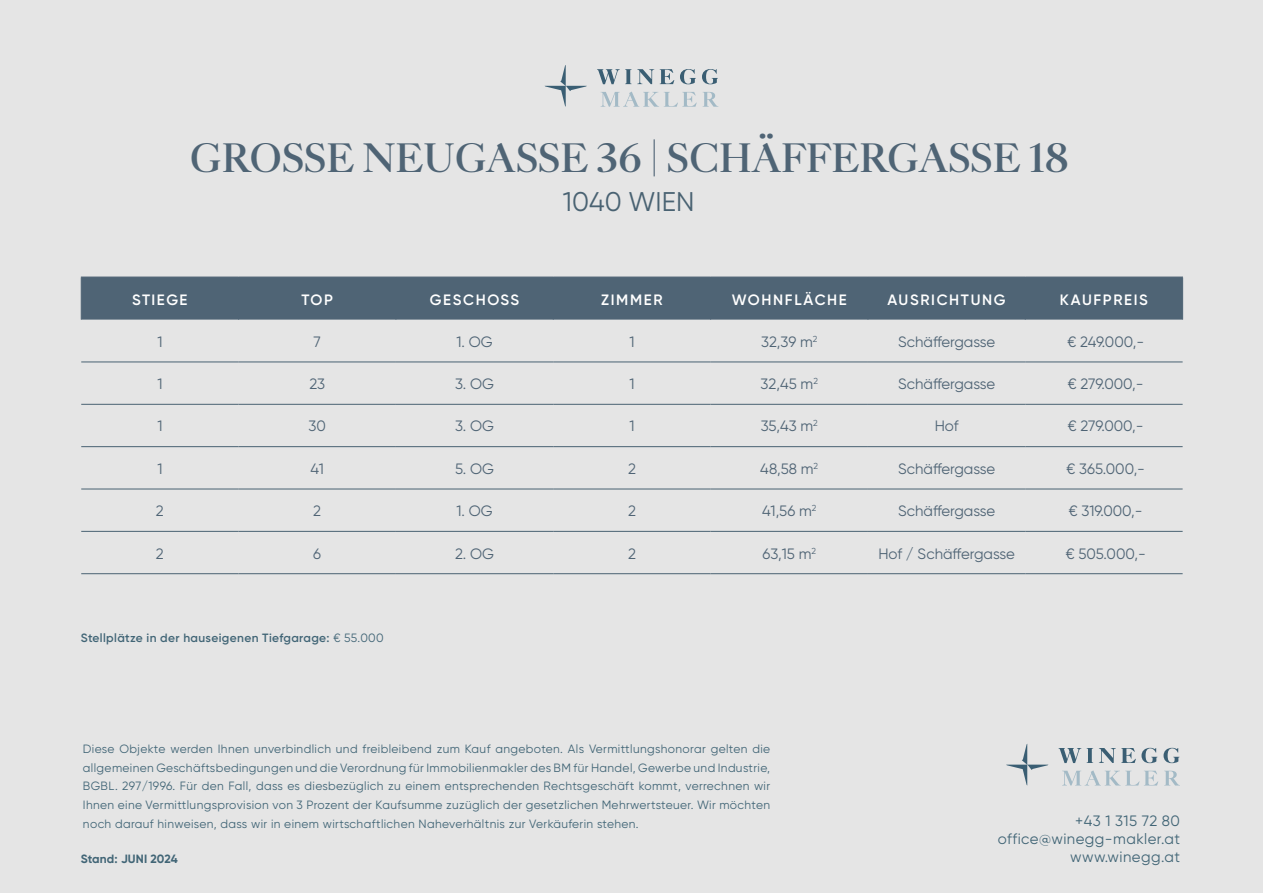
<style>
.page{position:relative;width:1263px;height:893px;background:#e5e5e5}
.page>*{position:absolute;margin:0;border:0;box-sizing:border-box;transform-origin:0 0}
.t1{font:39.75px "Quase Headline";letter-spacing:-.005em;color:#4f6475}
.t2{font:27px "Gilroy";color:#496272}
.t3{font:15px "Gilroy";color:#4f6475}
.t4{font:600 15px "Gilroy";letter-spacing:.11em;color:#fff}
.t5{font:15px "Gilroy";letter-spacing:.03em;color:#416576}
.t6{font:12px/18.6px "Gilroy";letter-spacing:.03em;color:#416576;text-align:justify}
.t7{font:600 12px "Gilroy";letter-spacing:.03em;color:#416576}
.t8{font:700 12px "Gilroy";letter-spacing:.005em;color:#416576}
.s1{font-weight:400}
</style>
<div class="page">
<div style="left:82px;top:278px;width:1100px;height:42px;background:#4f6475"></div>
<hr style="left:81px;top:277px;width:158px;height:1px;background:#4f6475">
<hr style="left:239px;top:277px;width:157px;height:1px;background:#4f6475">
<hr style="left:396px;top:277px;width:157px;height:1px;background:#4f6475">
<hr style="left:553px;top:277px;width:158px;height:1px;background:#4f6475">
<hr style="left:711px;top:277px;width:157px;height:1px;background:#4f6475">
<hr style="left:868px;top:277px;width:157px;height:1px;background:#4f6475">
<hr style="left:1025px;top:277px;width:158px;height:1px;background:#4f6475">
<hr style="left:81px;top:278px;width:1px;height:42px;background:#4f6475">
<hr style="left:238px;top:278px;width:1px;height:42px;background:#4f6475">
<hr style="left:395px;top:278px;width:1px;height:42px;background:#4f6475">
<hr style="left:553px;top:278px;width:1px;height:42px;background:#4f6475">
<hr style="left:710px;top:278px;width:1px;height:42px;background:#4f6475">
<hr style="left:867px;top:278px;width:1px;height:42px;background:#4f6475">
<hr style="left:1025px;top:278px;width:1px;height:42px;background:#4f6475">
<hr style="left:1182px;top:278px;width:1px;height:42px;background:#4f6475">
<hr style="left:81px;top:362px;width:158px;height:1px;background:#496272">
<hr style="left:239px;top:362px;width:157px;height:1px;background:#496272">
<hr style="left:396px;top:362px;width:157px;height:1px;background:#496272">
<hr style="left:553px;top:362px;width:158px;height:1px;background:#496272">
<hr style="left:711px;top:362px;width:157px;height:1px;background:#496272">
<hr style="left:868px;top:362px;width:157px;height:1px;background:#496272">
<hr style="left:1025px;top:362px;width:157px;height:1px;background:#496272">
<hr style="left:81px;top:404px;width:158px;height:1px;background:#496272">
<hr style="left:239px;top:404px;width:157px;height:1px;background:#496272">
<hr style="left:396px;top:404px;width:157px;height:1px;background:#496272">
<hr style="left:553px;top:404px;width:158px;height:1px;background:#496272">
<hr style="left:711px;top:404px;width:157px;height:1px;background:#496272">
<hr style="left:868px;top:404px;width:157px;height:1px;background:#496272">
<hr style="left:1025px;top:404px;width:157px;height:1px;background:#496272">
<hr style="left:81px;top:446px;width:158px;height:1px;background:#496272">
<hr style="left:239px;top:446px;width:157px;height:1px;background:#496272">
<hr style="left:396px;top:446px;width:157px;height:1px;background:#496272">
<hr style="left:553px;top:446px;width:158px;height:1px;background:#496272">
<hr style="left:711px;top:446px;width:157px;height:1px;background:#496272">
<hr style="left:868px;top:446px;width:157px;height:1px;background:#496272">
<hr style="left:1025px;top:446px;width:157px;height:1px;background:#496272">
<hr style="left:81px;top:489px;width:158px;height:1px;background:#496272">
<hr style="left:239px;top:489px;width:157px;height:1px;background:#496272">
<hr style="left:396px;top:489px;width:157px;height:1px;background:#496272">
<hr style="left:553px;top:489px;width:158px;height:1px;background:#496272">
<hr style="left:711px;top:489px;width:157px;height:1px;background:#496272">
<hr style="left:868px;top:489px;width:157px;height:1px;background:#496272">
<hr style="left:1025px;top:489px;width:157px;height:1px;background:#496272">
<hr style="left:81px;top:531px;width:158px;height:1px;background:#496272">
<hr style="left:239px;top:531px;width:157px;height:1px;background:#496272">
<hr style="left:396px;top:531px;width:157px;height:1px;background:#496272">
<hr style="left:553px;top:531px;width:158px;height:1px;background:#496272">
<hr style="left:711px;top:531px;width:157px;height:1px;background:#496272">
<hr style="left:868px;top:531px;width:157px;height:1px;background:#496272">
<hr style="left:1025px;top:531px;width:157px;height:1px;background:#496272">
<hr style="left:81px;top:573px;width:158px;height:1px;background:#496272">
<hr style="left:239px;top:573px;width:157px;height:1px;background:#496272">
<hr style="left:396px;top:573px;width:157px;height:1px;background:#496272">
<hr style="left:553px;top:573px;width:158px;height:1px;background:#496272">
<hr style="left:711px;top:573px;width:157px;height:1px;background:#496272">
<hr style="left:868px;top:573px;width:157px;height:1px;background:#496272">
<hr style="left:1025px;top:573px;width:157px;height:1px;background:#496272">
<svg style="left:544px;top:65px;width:43px;height:42px"></svg>
<svg style="left:597px;top:69px;width:121px;height:15px"></svg>
<svg style="left:600px;top:92px;width:118px;height:15px"></svg>
<svg style="left:1006px;top:744px;width:42px;height:42px"></svg>
<svg style="left:1058px;top:748px;width:121px;height:15px"></svg>
<svg style="left:1062px;top:770px;width:117px;height:15px"></svg>
<p class="t1" style="left:190px;top:132px;width:880px">GROSSE NEUGASSE 36 | SCHÄFFERGASSE 18</p>
<p class="t2" style="left:563px;top:185px;width:133px">1040 WIEN</p>
<p class="t4" style="left:132px;top:290px;width:57px">STIEGE</p>
<p class="t4" style="left:301px;top:290px;width:33px">TOP</p>
<p class="t4" style="left:430px;top:290px;width:91px">GESCHOSS</p>
<p class="t4" style="left:601px;top:290px;width:63px">ZIMMER</p>
<p class="t4" style="left:732px;top:290px;width:117px">WOHNFLÄCHE</p>
<p class="t4" style="left:887px;top:290px;width:120px">AUSRICHTUNG</p>
<p class="t4" style="left:1060px;top:290px;width:89px">KAUFPREIS</p>
<p class="t3" style="left:157px;top:332px;width:7px">1</p>
<p class="t3" style="left:314px;top:332px;width:9px">7</p>
<p class="t3" style="left:456px;top:332px;width:38px">1. OG</p>
<p class="t3" style="left:629px;top:332px;width:7px">1</p>
<p class="t3" style="left:761px;top:332px;width:58px">32,39 m<sup>2</sup></p>
<p class="t3" style="left:898px;top:332px;width:99px">Schäffergasse</p>
<p class="t3" style="left:1067px;top:332px;width:78px">€ 249.000,-</p>
<p class="t3" style="left:157px;top:375px;width:7px">1</p>
<p class="t3" style="left:309px;top:375px;width:17px">23</p>
<p class="t3" style="left:455px;top:375px;width:40px">3. OG</p>
<p class="t3" style="left:629px;top:375px;width:7px">1</p>
<p class="t3" style="left:761px;top:375px;width:59px">32,45 m<sup>2</sup></p>
<p class="t3" style="left:898px;top:375px;width:99px">Schäffergasse</p>
<p class="t3" style="left:1068px;top:375px;width:77px">€ 279.000,-</p>
<p class="t3" style="left:157px;top:417px;width:7px">1</p>
<p class="t3" style="left:309px;top:417px;width:19px">30</p>
<p class="t3" style="left:455px;top:417px;width:40px">3. OG</p>
<p class="t3" style="left:629px;top:417px;width:7px">1</p>
<p class="t3" style="left:761px;top:417px;width:58px">35,43 m<sup>2</sup></p>
<p class="t3" style="left:935px;top:417px;width:25px">Hof</p>
<p class="t3" style="left:1068px;top:417px;width:77px">€ 279.000,-</p>
<p class="t3" style="left:157px;top:459px;width:7px">1</p>
<p class="t3" style="left:310px;top:459px;width:15px">41</p>
<p class="t3" style="left:455px;top:459px;width:40px">5. OG</p>
<p class="t3" style="left:628px;top:459px;width:9px">2</p>
<p class="t3" style="left:760px;top:459px;width:59px">48,58 m<sup>2</sup></p>
<p class="t3" style="left:898px;top:459px;width:99px">Schäffergasse</p>
<p class="t3" style="left:1066px;top:459px;width:80px">€ 365.000,-</p>
<p class="t3" style="left:156px;top:502px;width:9px">2</p>
<p class="t3" style="left:313px;top:502px;width:9px">2</p>
<p class="t3" style="left:456px;top:502px;width:38px">1. OG</p>
<p class="t3" style="left:628px;top:502px;width:9px">2</p>
<p class="t3" style="left:762px;top:502px;width:56px">41,56 m<sup>2</sup></p>
<p class="t3" style="left:898px;top:502px;width:99px">Schäffergasse</p>
<p class="t3" style="left:1069px;top:502px;width:75px">€ 319.000,-</p>
<p class="t3" style="left:156px;top:544px;width:9px">2</p>
<p class="t3" style="left:313px;top:544px;width:9px">6</p>
<p class="t3" style="left:455px;top:544px;width:40px">2. OG</p>
<p class="t3" style="left:628px;top:544px;width:9px">2</p>
<p class="t3" style="left:762px;top:544px;width:55px">63,15 m<sup>2</sup></p>
<p class="t3" style="left:878px;top:544px;width:138px">Hof / Schäffergasse</p>
<p class="t3" style="left:1066px;top:544px;width:82px">€ 505.000,-</p>
<p class="t7" style="left:81px;top:630px;width:304px">Stellplätze in der hauseigenen Tiefgarage: <span class="s1">€ 55.000</span></p>
<p class="t6" style="left:83px;top:740px;width:689px">Diese Objekte werden Ihnen unverbindlich und freibleibend zum Kauf angeboten. Als Vermittlungshonorar gelten die allgemeinen Geschäftsbedingungen und die Verordnung für Immobilienmakler des BM für Handel, Gewerbe und Industrie, BGBL. 297/1996. Für den Fall, dass es diesbezüglich zu einem entsprechenden Rechtsgeschäft kommt, verrechnen wir Ihnen eine Vermittlungsprovision von 3 Prozent der Kaufsumme zuzüglich der gesetzlichen Mehrwertsteuer. Wir möchten noch darauf hinweisen, dass wir in einem wirtschaftlichen Naheverhältnis zur Verkäuferin stehen.</p>
<p class="t8" style="left:81px;top:851px;width:98px">Stand: JUNI 2024</p>
<p class="t5" style="left:1075px;top:811px;width:106px">+43 1 315 72 80</p>
<p class="t5" style="left:998px;top:829px;width:184px">office@winegg-makler.at</p>
<p class="t5" style="left:1070px;top:847px;width:111px">www.winegg.at</p>
</div>
